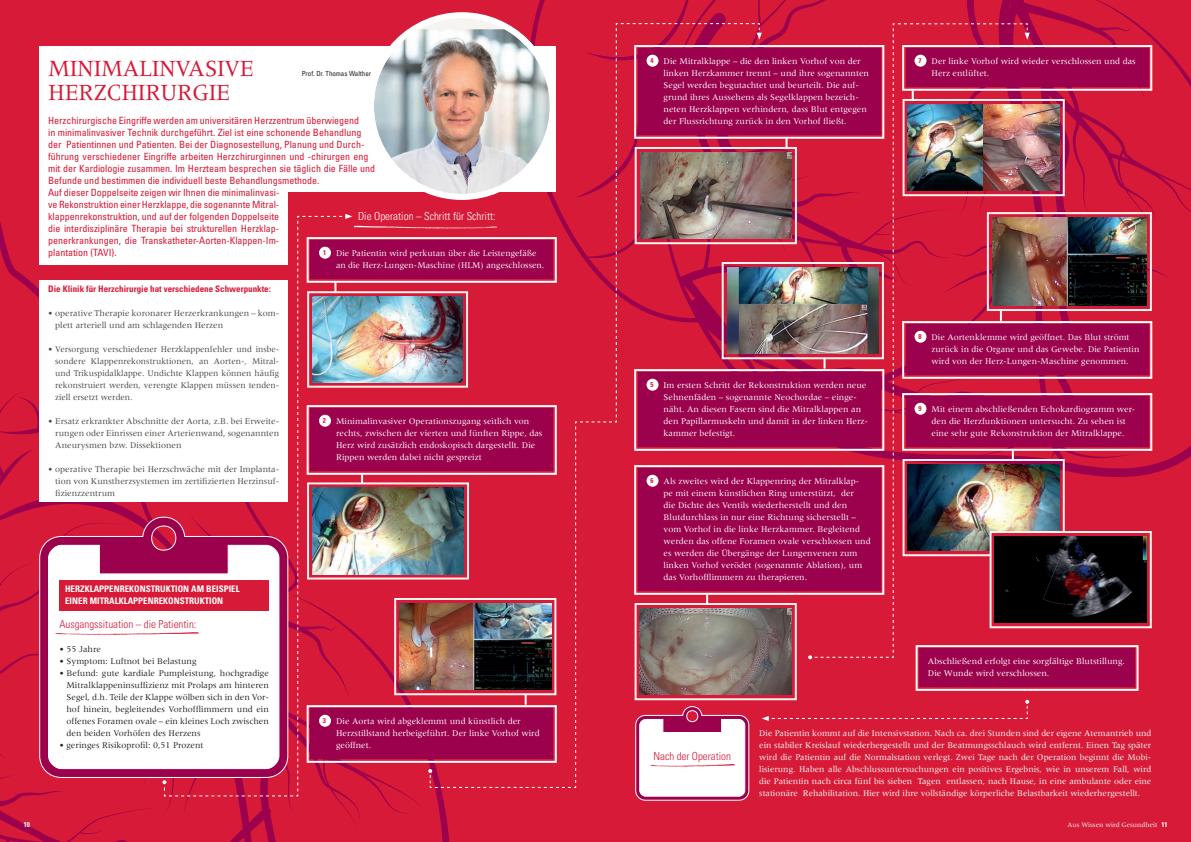
<style>
.page{position:relative;width:1191px;height:842px;background:#d71a37}
.page>*{position:absolute;margin:0;border:0;box-sizing:border-box;transform-origin:0 0}
.t1{font:24px/24px "Meridien LT Pro";letter-spacing:-.015em;color:#d71a37}
.t2{font:300 condensed 11.1px "Univers LT Pro";color:#fff}
.t3{font:300 condensed 11px "Univers LT Pro";color:#d71a37}
.t4{font:condensed 10px/12px "Univers LT Pro";color:#d71a37}
.t5{font:9px/12px "Meridien LT Pro";color:#fff}
.t6{font:9px/12px "Meridien LT Pro";color:#494641;text-align:justify}
.t7{font:9px/12px "Meridien LT Pro";color:#231f20;text-align:justify}
.t8{font:700 condensed 9px/12px "Univers LT Pro";color:#fff}
.t9{font:700 condensed 9px "Univers LT Pro";color:#d71a37}
.t10{font:7px "Meridien LT Pro";color:#fff}
.t11{font:condensed 7px "Univers LT Pro";color:#231f20}
.t12{font:700 condensed 7px "Univers LT Pro";color:#fff}
.s1{font-family:"Univers LT Pro";font-weight:700;font-stretch:condensed;font-size:7px;color:#d71a37}
.s2{font-family:"Univers LT Pro";font-weight:700;font-stretch:condensed}
</style>
<div class="page">
<svg style="left:1029px;top:0;width:162px;height:478px"></svg>
<svg style="left:0;top:174px;width:449px;height:668px"></svg>
<div style="left:40px;top:461px;width:248px;height:41px;background:#fff"></div>
<div style="left:902px;top:99px;width:162px;height:97px;border:2px solid #f5f4f1"></div>
<div style="left:987px;top:212px;width:164px;height:99px;border:2px solid #f5f4f1"></div>
<img style="left:1029px;top:218px;width:117px;height:88px">
<img style="left:1029px;top:464px;width:30px;height:67px">
<div style="left:989px;top:531px;width:162px;height:97px;background:#d71a37;border:2px solid #f5f4f1"></div>
<img style="left:1029px;top:536px;width:117px;height:87px">
<div style="left:906px;top:49px;width:242px;height:38px;background:#9b014c"></div>
<div style="left:902px;top:45px;width:250px;height:46px;border:2px solid #fff"></div>
<div style="left:906px;top:325px;width:242px;height:50px;background:#9b014c"></div>
<div style="left:902px;top:321px;width:250px;height:58px;border:2px solid #fff"></div>
<div style="left:906px;top:397px;width:242px;height:50px;background:#9b014c"></div>
<div style="left:902px;top:393px;width:250px;height:58px;border:2px solid #fff"></div>
<div style="left:919px;top:649px;width:215px;height:38px;background:#9b014c"></div>
<div style="left:915px;top:645px;width:223px;height:46px;border:2px solid #fff"></div>
<svg style="left:39px;top:516px;width:6px;height:262px"></svg>
<img style="left:1029px;top:104px;width:30px;height:87px">
<img style="left:45px;top:0;width:984px;height:801px">
<svg style="left:371px;top:15px;width:182px;height:182px"></svg>
<img style="left:374px;top:29px;width:176px;height:165px">
<div style="left:368px;top:12px;width:188px;height:188px;border:6px solid #fff;border-radius:50%"></div>
<div style="left:40px;top:186px;width:248px;height:78px;background:#fff"></div>
<h1 class="t1" style="left:48px;top:56px;width:207px">MINIMALINVASIVE<br>HERZCHIRURGIE</h1>
<p class="t4" style="left:48px;top:114px;width:328px">Herzchirurgische Eingriffe werden am universitären Herzzentrum überwiegend<br>in minimalinvasiver Technik durchgeführt. Ziel ist eine schonende Behandlung der Patientinnen und Patienten. Bei der Diagnosestellung, Planung und Durch&shy;führung verschiedener Eingriffe arbeiten Herzchirurginnen und -chirurgen eng mit der Kardiologie zusammen. Im Herzteam besprechen sie täglich die Fälle und Befunde und bestimmen die individuell beste Behandlungsmethode.</p>
<p class="t11" style="left:302px;top:69px;width:71px">Prof. Dr. Thomas Walther</p>
<p class="t4" style="left:48px;top:186px;width:233px;text-align:justify">Auf dieser Doppelseite zeigen wir Ihnen die minimalinvasi&shy;ve Rekonstruktion einer Herzklappe, die sogenannte Mitral&shy;klappenrekonstruktion, und auf der folgenden Doppelseite die interdisziplinäre Therapie bei strukturellen Herzklap&shy;penerkrankungen, die Transkatheter-Aorten-Klappen-Im&shy;plantation (TAVI).</p>
<p class="t9" style="left:48px;top:283px;width:224px">Die Klinik für Herzchirurgie hat verschiedene Schwerpunkte:</p>
<p class="t6" style="left:55px;top:307px;width:226px;text-indent:-7px">• operative Therapie koronarer Herzerkrankungen – kom&shy;plett arteriell und am schlagenden Herzen</p>
<p class="t6" style="left:55px;top:343px;width:226px;text-indent:-7px">• Versorgung verschiedener Herzklappenfehler und insbe&shy;sondere Klappenrekonstruktionen, an Aorten-, Mitral&shy;und Trikuspidalklappe. Undichte Klappen können häufig rekonstruiert werden, verengte Klappen müssen tenden&shy;ziell ersetzt werden.</p>
<p class="t6" style="left:55px;top:415px;width:226px;text-indent:-7px">• Ersatz erkrankter Abschnitte der Aorta, z.B. bei Erweite&shy;rungen oder Einrissen einer Arterienwand, sogenannten Aneurysmen bzw. Dissektionen</p>
<p class="t6" style="left:55px;top:463px;width:226px;text-indent:-7px">• operative Therapie bei Herzschwäche mit der Implanta&shy;tion von Kunstherzsystemen im zertifizierten Herzinsuf&shy;fizienzzentrum</p>
<p class="t8" style="left:65px;top:582px;width:176px">HERZKLAPPENREKONSTRUKTION AM BEISPIEL<br>EINER MITRALKLAPPENREKONSTRUKTION</p>
<p class="t3" style="left:59px;top:616px;width:138px">Ausgangssituation – die Patientin:</p>
<p class="t7" style="left:59px;top:643px;width:43px">• 55 Jahre</p>
<p class="t7" style="left:59px;top:655px;width:139px">• Symptom: Luftnot bei Belastung</p>
<p class="t7" style="left:66px;top:667px;width:204px;text-indent:-7px">• Befund: gute kardiale Pumpleistung, hochgradige Mitralklappeninsuffizienz mit Prolaps am hinteren Segel, d.h. Teile der Klappe wölben sich in den Vor&shy;hof hinein, begleitendes Vorhofflimmern und ein offenes Foramen ovale – ein kleines Loch zwischen den beiden Vorhöfen des Herzens</p>
<p class="t7" style="left:59px;top:739px;width:146px">• geringes Risikoprofil: 0,51 Prozent</p>
<p class="t2" style="left:358px;top:208px;width:139px">Die Operation – Schritt für Schritt:</p>
<p class="t5" style="left:336px;top:247px;width:210px;text-indent:-13px"><span class="s1">1</span> Die Patientin wird perkutan über die Leistengefäße an die Herz-Lungen-Maschine (HLM) angeschlossen.</p>
<p class="t5" style="left:336px;top:415px;width:208px;text-indent:-13px"><span class="s1">2</span> Minimalinvasiver Operationszugang seitlich von rechts, zwischen der vierten und fünften Rippe, das Herz wird zusätzlich endoskopisch dargestellt. Die Rippen werden dabei nicht gespreizt</p>
<p class="t5" style="left:336px;top:715px;width:205px;text-indent:-13px"><span class="s1">3</span> Die Aorta wird abgeklemmt und künstlich der<br>Herzstillstand herbeigeführt. Der linke Vorhof wird geöffnet.</p>
<p class="t5" style="left:663px;top:55px;width:207px;text-indent:-13px"><span class="s1">4</span> Die Mitralklappe – die den linken Vorhof von der linken Herzkammer trennt – und ihre sogenannten Segel werden begutachtet und beurteilt. Die auf&shy;grund ihres Aussehens als Segelklappen bezeich&shy;neten Herzklappen verhindern, dass Blut entgegen der Flussrichtung zurück in den Vorhof fließt.</p>
<p class="t5" style="left:931px;top:55px;width:206px;text-indent:-13px"><span class="s1">7</span> Der linke Vorhof wird wieder verschlossen und das<br>Herz entlüftet.</p>
<p class="t5" style="left:663px;top:379px;width:206px;text-indent:-13px"><span class="s1">5</span> Im ersten Schritt der Rekonstruktion werden neue Sehnenfäden – sogenannte Neochordae – einge&shy;näht. An diesen Fasern sind die Mitralklappen an den Papillarmuskeln und damit in der linken Herz&shy;kammer befestigt.</p>
<p class="t5" style="left:663px;top:475px;width:209px;text-indent:-13px"><span class="s1">6</span> Als zweites wird der Klappenring der Mitralklap&shy;pe mit einem künstlichen Ring unterstützt, der<br>die Dichte des Ventils wiederherstellt und den Blutdurchlass in nur eine Richtung sicherstellt – vom Vorhof in die linke Herzkammer. Begleitend werden das offene Foramen ovale verschlossen und es werden die Übergänge der Lungenvenen zum linken Vorhof verödet (sogenannte Ablation), um das Vorhofflimmern zu therapieren.</p>
<p class="t5" style="left:931px;top:331px;width:209px;text-indent:-13px"><span class="s1">8</span> Die Aortenklemme wird geöffnet. Das Blut strömt zurück in die Organe und das Gewebe. Die Patientin wird von der Herz-Lungen-Maschine genommen.</p>
<p class="t5" style="left:918px;top:403px;width:218px;text-align:center"><span class="s1">9</span> Mit einem abschließenden Echokardiogramm wer&shy;den die Herzfunktionen untersucht. Zu sehen ist<br>eine sehr gute Rekonstruktion der Mitralklappe.</p>
<p class="t5" style="left:928px;top:655px;width:199px">Abschließend erfolgt eine sorgfältige Blutstillung.<br>Die Wunde wird verschlossen.</p>
<p class="t3" style="left:653px;top:748px;width:79px">Nach der Operation</p>
<p class="t5" style="left:759px;top:727px;width:394px;text-align:justify">Die Patientin kommt auf die Intensivstation. Nach ca. drei Stunden sind der eigene Atemantrieb und ein stabiler Kreislauf wiederhergestellt und der Beatmungsschlauch wird entfernt. Einen Tag später wird die Patientin auf die Normalstation verlegt. Zwei Tage nach der Operation beginnt die Mobi&shy;lisierung. Haben alle Abschlussuntersuchungen ein positives Ergebnis, wie in unserem Fall, wird die Patientin nach circa fünf bis sieben Tagen entlassen, nach Hause, in eine ambulante oder eine stationäre Rehabilitation. Hier wird ihre vollständige körperliche Belastbarkeit wiederhergestellt.</p>
<p class="t12" style="left:24px;top:820px;width:8px">10</p>
<p class="t10" style="left:1067px;top:821px;width:101px">Aus Wissen wird Gesundheit <span class="s2">11</span></p>
</div>
